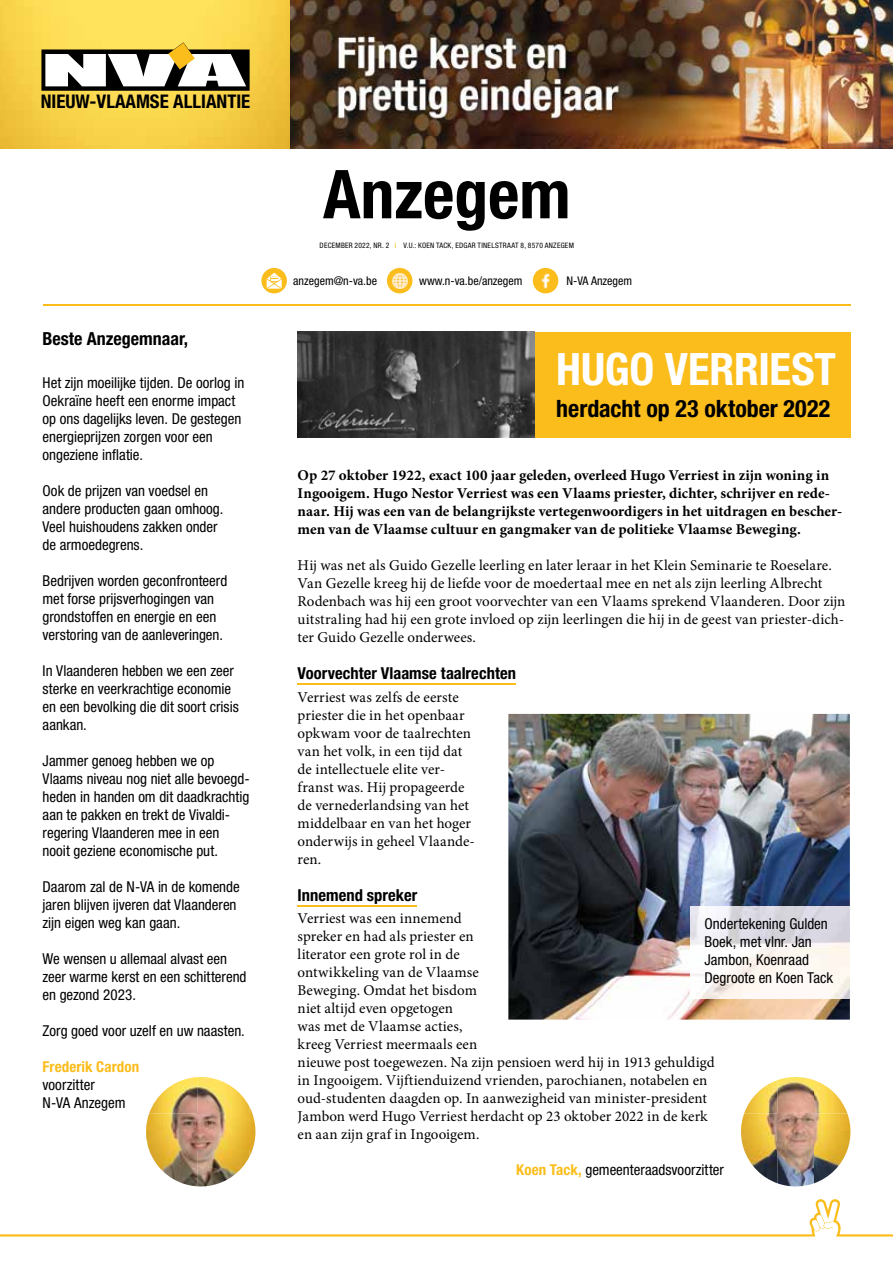
<style>
.page{position:relative;width:893px;height:1263px;background:#fff}
.page>*{position:absolute;margin:0;border:0;box-sizing:border-box;transform-origin:0 0}
.t1{font:700 condensed 67.5px "Helvetica Neue LT Std";color:#000}
.t2{font:700 condensed 44.7px "Helvetica Neue LT Std";letter-spacing:-.005em;color:#fff}
.t3{font:700 condensed 24px "Helvetica Neue LT Std";color:#000}
.t4{font:700 condensed 18.9px "Helvetica Neue LT Std";color:#000}
.t5{font:700 condensed 18px "Helvetica Neue LT Std";color:#000}
.t6{font:700 condensed 16.5px "Helvetica Neue LT Std";letter-spacing:.005em;color:#000}
.t7{font:15px/18px "Minion Pro";color:#000}
.t8{font:condensed 15px/18px "Helvetica Neue LT Std";color:#000}
.t9{font:700 15px/18px "Minion Pro";letter-spacing:.005em;color:#000}
.t10{font:700 condensed 15px "Helvetica Neue LT Std";letter-spacing:.005em;color:#fbbd1b}
.t11{font:condensed 12px "Helvetica Neue LT Std";color:#000}
.t12{font:condensed 7.5px "Helvetica Neue LT Std";letter-spacing:.035em;color:#000}
.s1{color:#fbbd1b}
.s2{font-weight:700;color:#fbbd1b}
</style>
<div class="page">
<div style="left:298px;top:332px;width:552px;height:105px;background:#fbbd1b"></div>
<img style="left:298px;top:332px;width:237px;height:105px">
<img style="left:289px;top:0;width:604px;height:149px">
<img style="left:196px;top:1106px;width:59px;height:80px">
<img style="left:149px;top:1077px;width:100px;height:36px">
<img style="left:146px;top:1113px;width:103px;height:37px">
<img style="left:149px;top:1150px;width:47px;height:36px">
<img style="left:198px;top:1150px;width:51px;height:36px">
<hr style="left:298px;top:684px;width:218px;height:1px;background:#fbbd1b">
<hr style="left:298px;top:905px;width:119px;height:1px;background:#fbbd1b">
<img style="left:508px;top:714px;width:342px;height:305px">
<img style="left:744px;top:1080px;width:33px;height:33px">
<img style="left:777px;top:1077px;width:37px;height:36px">
<img style="left:814px;top:1080px;width:33px;height:33px">
<img style="left:741px;top:1113px;width:109px;height:37px">
<img style="left:744px;top:1150px;width:33px;height:33px">
<img style="left:777px;top:1150px;width:37px;height:36px">
<img style="left:814px;top:1150px;width:33px;height:33px">
<img style="left:691px;top:907px;width:159px;height:91px">
<div style="left:261px;top:268px;width:26px;height:25px;background:#fbbd1b;border-radius:50%"></div>
<svg style="left:267px;top:273px;width:15px;height:16px"></svg>
<div style="left:533px;top:268px;width:25px;height:25px;background:#fbbd1b;border-radius:50%"></div>
<img style="left:536px;top:271px;width:19px;height:19px">
<div style="left:387px;top:268px;width:25px;height:25px;background:#fbbd1b;border-radius:50%"></div>
<img style="left:390px;top:271px;width:19px;height:19px">
<hr style="left:43px;top:305px;width:808px;height:1px;background:#fbbd1b">
<svg style="left:0;top:0;width:289px;height:149px;background:#f7d24a"></svg>
<svg style="left:41px;top:42px;width:209px;height:49px"></svg>
<svg style="left:0;top:1199px;width:893px;height:37px"></svg>
<p class="t4" style="left:41px;top:90px;width:211px">NIEUW-VLAAMSE ALLIANTIE</p>
<p class="t5" style="left:43px;top:327px;width:147px">Beste Anzegemnaar,</p>
<p class="t8" style="left:43px;top:374px;width:203px">Het zijn moeilijke tijden. De oorlog in<br>Oekraïne heeft een enorme impact op ons dagelijks leven. De gestegen energieprijzen zorgen voor een ongeziene inflatie.</p>
<p class="t8" style="left:43px;top:482px;width:182px">Ook de prijzen van voedsel en andere producten gaan omhoog.<br>Veel huishoudens zakken onder de armoedegrens.</p>
<p class="t8" style="left:43px;top:572px;width:186px">Bedrijven worden geconfronteerd met forse prijsverhogingen van grondstoffen en energie en een verstoring van de aanleveringen.</p>
<p class="t8" style="left:43px;top:662px;width:198px">In Vlaanderen hebben we een zeer sterke en veerkrachtige economie en een bevolking die dit soort crisis aankan.</p>
<p class="t8" style="left:43px;top:752px;width:209px">Jammer genoeg hebben we op<br>Vlaams niveau nog niet alle bevoegd&shy;heden in handen om dit daadkrachtig aan te pakken en trekt de Vivaldi&shy;regering Vlaanderen mee in een nooit geziene economische put.</p>
<p class="t8" style="left:43px;top:878px;width:199px">Daarom zal de N-VA in de komende jaren blijven ijveren dat Vlaanderen zijn eigen weg kan gaan.</p>
<p class="t8" style="left:43px;top:950px;width:206px">We wensen u allemaal alvast een zeer warme kerst en een schitterend en gezond 2023.</p>
<p class="t8" style="left:43px;top:1022px;width:204px">Zorg goed voor uzelf en uw naasten.</p>
<p class="t10" style="left:43px;top:1058px;width:98px">Frederik Cardon</p>
<p class="t8" style="left:43px;top:1076px;width:84px">voorzitter<br>N-VA Anzegem</p>
<h1 class="t1" style="left:323px;top:153px;width:249px">Anzegem</h1>
<p class="t12" style="left:320px;top:241px;width:256px">DECEMBER 2022, NR. 2 <span class="s1">I</span> V.U.: KOEN TACK, EDGAR TINELSTRAAT 8, 8570 ANZEGEM</p>
<p class="t11" style="left:293px;top:274px;width:85px">anzegem@n-va.be</p>
<p class="t11" style="left:419px;top:274px;width:105px">www.n-va.be/anzegem</p>
<p class="t11" style="left:567px;top:274px;width:67px">N-VA Anzegem</p>
<h2 class="t2" style="left:556px;top:342px;width:281px">HUGO VERRIEST</h2>
<h3 class="t3" style="left:556px;top:393px;width:276px">herdacht op 23 oktober 2022</h3>
<p class="t9" style="left:298px;top:466px;width:546px">Op 27 oktober 1922, exact 100 jaar geleden, overleed Hugo Verriest in zijn woning in Ingooigem. Hugo Nestor Verriest was een Vlaams priester, dichter, schrijver en rede&shy;naar. Hij was een van de belangrijkste vertegenwoordigers in het uitdragen en bescher&shy;men van de Vlaamse cultuur en gangmaker van de politieke Vlaamse Beweging.</p>
<p class="t7" style="left:298px;top:556px;width:549px">Hij was net als Guido Gezelle leerling en later leraar in het Klein Seminarie te Roeselare.<br>Van Gezelle kreeg hij de liefde voor de moedertaal mee en net als zijn leerling Albrecht Rodenbach was hij een groot voorvechter van een Vlaams sprekend Vlaanderen. Door zijn uitstraling had hij een grote invloed op zijn leerlingen die hij in de geest van priester-dich&shy;ter Guido Gezelle onderwees.</p>
<p class="t6" style="left:298px;top:663px;width:220px">Voorvechter Vlaamse taalrechten</p>
<p class="t7" style="left:298px;top:688px;width:179px">Verriest was zelfs de eerste priester die in het openbaar opkwam voor de taalrechten van het volk, in een tijd dat de intellectuele elite ver&shy;franst was. Hij propageerde de vernederlandsing van het middelbaar en van het hoger onderwijs in geheel Vlaande&shy;ren.</p>
<p class="t6" style="left:298px;top:885px;width:121px">Innemend spreker</p>
<p class="t7" style="left:298px;top:910px;width:418px">Verriest was een innemend<br>spreker en had als priester en<br>literator een grote rol in de<br>ontwikkeling van de Vlaamse<br>Beweging. Omdat het bisdom<br>niet altijd even opgetogen<br>was met de Vlaamse acties,<br>kreeg Verriest meermaals een<br>nieuwe post toegewezen. Na zijn pensioen werd hij in 1913 gehuldigd in Ingooigem. Vijftienduizend vrienden, parochianen, notabelen en oud-studenten daagden op. In aanwezigheid van minister-president Jambon werd Hugo Verriest herdacht op 23 oktober 2022 in de kerk en aan zijn graf in Ingooigem.</p>
<p class="t8" style="left:516px;top:1161px;width:209px"><span class="s2">Koen Tack,</span> gemeenteraadsvoorzitter</p>
<p class="t8" style="left:704px;top:914px;width:130px">Ondertekening Gulden<br>Boek, met vlnr. Jan<br>Jambon, Koenraad<br>Degroote en Koen Tack</p>
</div>
